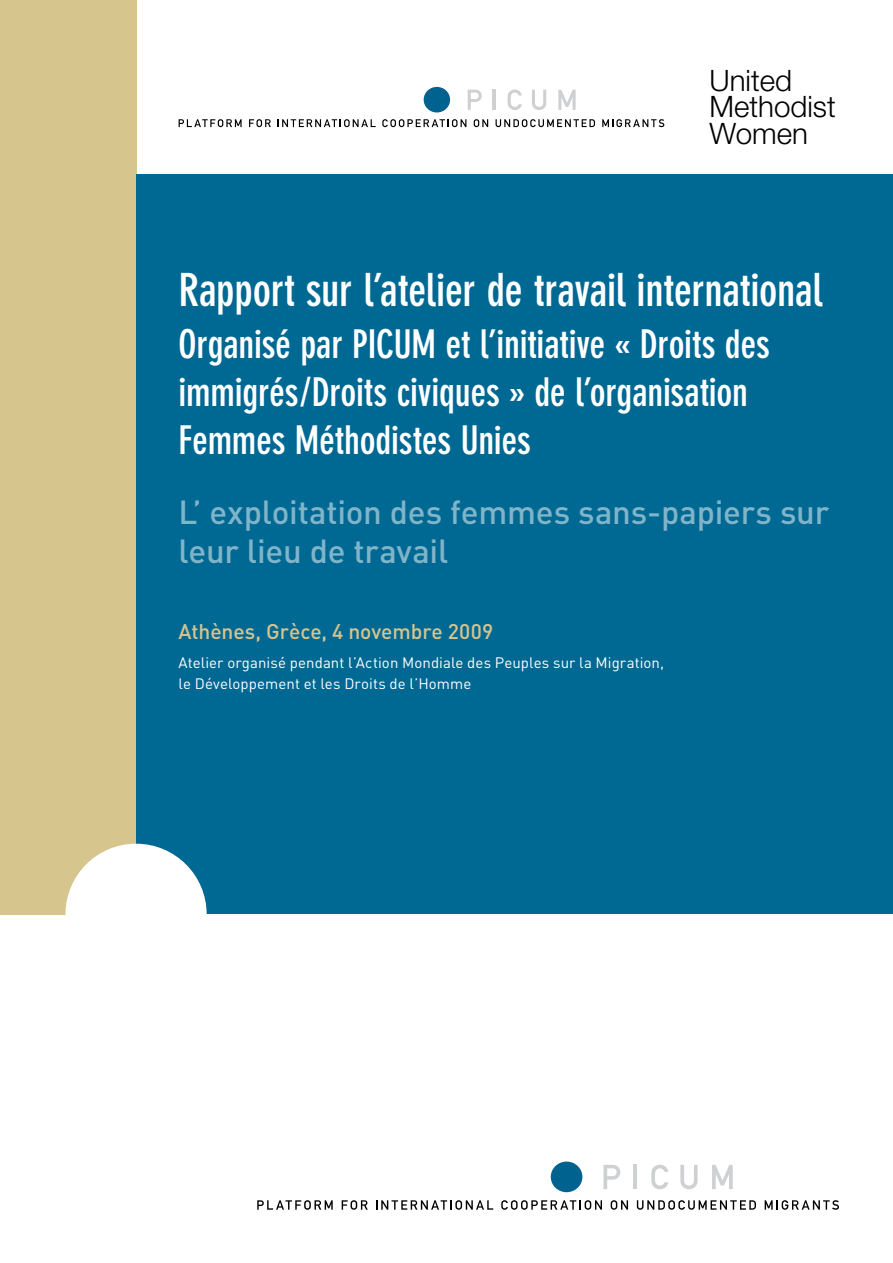
<style>
.page{position:relative;width:893px;height:1263px;background:#fff}
.page>*{position:absolute;margin:0;border:0;box-sizing:border-box;transform-origin:0 0}
.t1{font:700 condensed 45px "DIN Neuzeit Grotesk";letter-spacing:-.005em;color:#fff}
.t2{font:700 condensed 39px/48px "DIN Neuzeit Grotesk";letter-spacing:-.005em;color:#fff}
.t3{font:500 33px/39.6px "DIN Pro";letter-spacing:-.005em;color:#80b4c9}
.t4{font:300 29.55px/26.8px "Helvetica Neue";color:#000}
.t5{font:500 21px "DIN Pro";letter-spacing:-.005em;color:#d7c58e}
.t6{font:15px/21px "DIN Pro";letter-spacing:.005em;color:#fff}
</style>
<div class="page">
<div style="left:0;top:0;width:136px;height:914px;background:#d7c58e"></div>
<div style="left:136px;top:174px;width:757px;height:740px;background:#006993"></div>
<div style="left:65px;top:844px;width:142px;height:141px;background:#fff;border-radius:50%"></div>
<div style="left:551px;top:1161px;width:31px;height:31px;background:#00638f;border-radius:50%"></div>
<svg style="left:603px;top:1165px;width:17px;height:24px"></svg>
<hr style="left:633px;top:1165px;width:4px;height:24px;background:#cfd0d2">
<svg style="left:651px;top:1165px;width:17px;height:24px"></svg>
<svg style="left:680px;top:1165px;width:18px;height:24px"></svg>
<svg style="left:712px;top:1165px;width:21px;height:24px"></svg>
<svg style="left:257px;top:1200px;width:76px;height:10px"></svg>
<svg style="left:342px;top:1200px;width:26px;height:10px"></svg>
<svg style="left:376px;top:1200px;width:117px;height:10px"></svg>
<svg style="left:501px;top:1200px;width:101px;height:10px"></svg>
<svg style="left:611px;top:1200px;width:17px;height:10px"></svg>
<svg style="left:637px;top:1200px;width:119px;height:10px"></svg>
<svg style="left:765px;top:1200px;width:74px;height:10px"></svg>
<div style="left:424px;top:87px;width:26px;height:25px;background:#00638f;border-radius:50%"></div>
<svg style="left:468px;top:90px;width:14px;height:20px"></svg>
<hr style="left:493px;top:90px;width:3px;height:20px;background:#cfd0d2">
<svg style="left:508px;top:89px;width:14px;height:21px"></svg>
<svg style="left:532px;top:90px;width:14px;height:20px"></svg>
<svg style="left:558px;top:90px;width:18px;height:20px"></svg>
<svg style="left:179px;top:119px;width:63px;height:8px"></svg>
<svg style="left:249px;top:119px;width:22px;height:8px"></svg>
<svg style="left:278px;top:119px;width:98px;height:8px"></svg>
<svg style="left:382px;top:119px;width:84px;height:8px"></svg>
<svg style="left:474px;top:119px;width:14px;height:8px"></svg>
<svg style="left:496px;top:119px;width:99px;height:8px"></svg>
<svg style="left:602px;top:119px;width:62px;height:8px"></svg>
<p class="t4" style="left:709px;top:66px;width:128px">United<br>Methodist<br>Women</p>
<p class="t1" style="left:179px;top:264px;width:645px">Rapport sur l’atelier de travail international</p>
<p class="t2" style="left:179px;top:321px;width:593px">Organisé par PICUM et l’initiative « Droits des immigrés/Droits civiques » de l’organisation<br>Femmes Méthodistes Unies</p>
<p class="t3" style="left:179px;top:490px;width:652px">L’ exploitation des femmes sans-papiers sur leur lieu de travail</p>
<p class="t5" style="left:179px;top:617px;width:316px">Athènes, Grèce, 4 novembre 2009</p>
<p class="t6" style="left:179px;top:652px;width:487px">Atelier organisé pendant l’Action Mondiale des Peuples sur la Migration, le Développement et les Droits de l’Homme</p>
</div>
